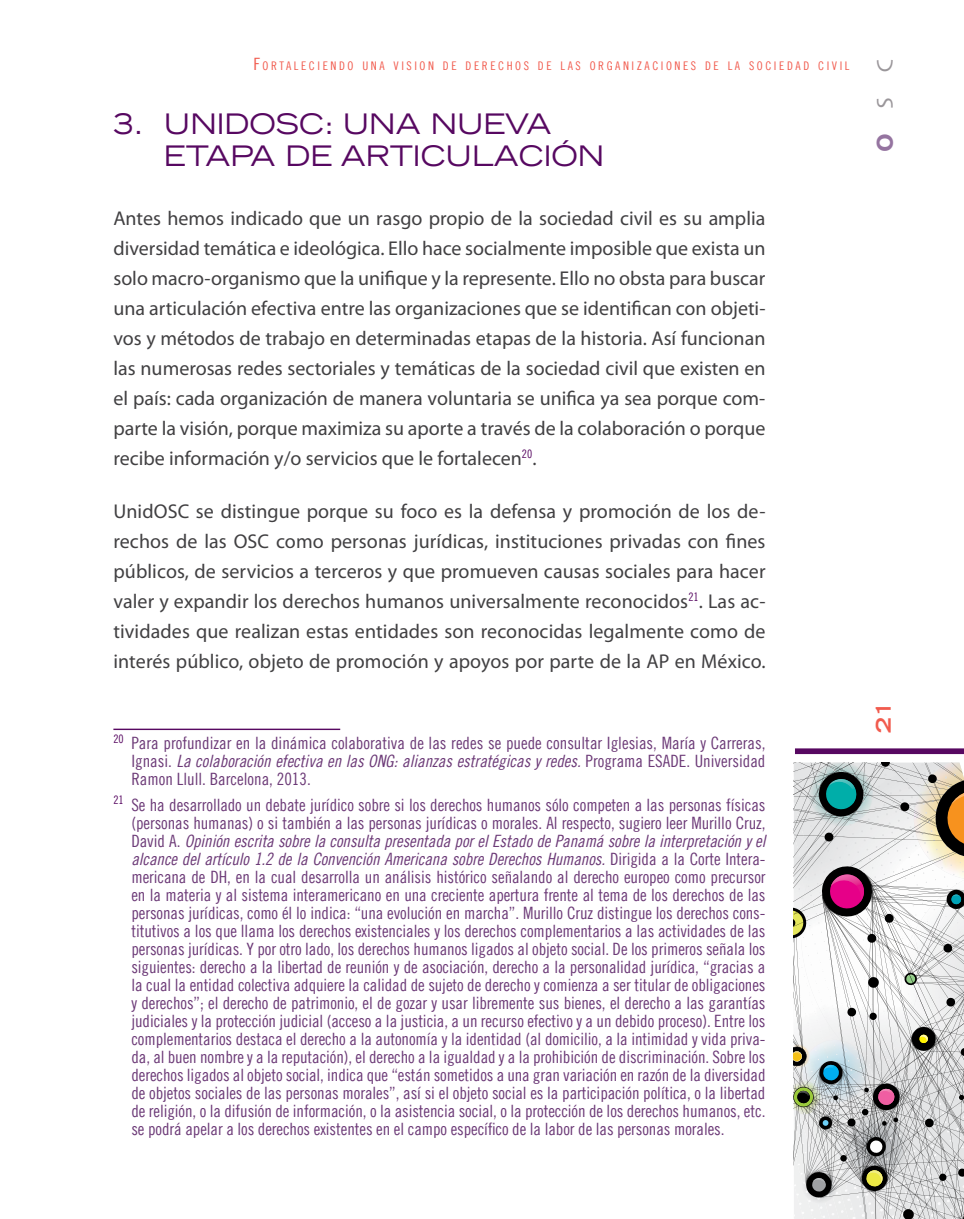
<style>
.page{position:relative;width:964px;height:1219px;background:#fff}
.page>*{position:absolute;margin:0;border:0;box-sizing:border-box;transform-origin:0 0}
.t1{font:expanded 28px "Trade Gothic LT";color:#570861}
.t2{font:24px "Skia";color:#9a969a}
.t3{font:20px/30px "Myriad Pro";color:#414042;text-align:justify}
.t4{font:700 expanded 20px "Trade Gothic LT";color:#f15b4e;scale:1.1 1}
.t5{font:17px/18px "Trade Gothic LT Cond Eighteen";letter-spacing:-.005em;color:#6c3a77}
.t6{font:17px/18px "Trade Gothic LT Cond Eighteen Obl";letter-spacing:-.005em;color:#6c3a77}
.t7{font:11.8px "Trade Gothic LT Cond Eighteen";letter-spacing:.215em;color:#f15b4e}
.s1{font-size:17px}
.s2{color:#9574a0}
.s3{font-family:"Trade Gothic LT Cond Eighteen"}
</style>
<div class="page">
<svg style="left:794px;top:763px;width:170px;height:456px"></svg>
<div style="left:795px;top:748px;width:169px;height:6px;background:#570861"></div>
<hr style="left:113px;top:729px;width:227px;height:1px;background:#570861">
<p class="t7" style="left:253px;top:58px;width:597px"><span class="s1">F</span>ORTALECIENDO UNA VISION DE DERECHOS DE LAS ORGANIZACIONES DE LA SOCIEDAD CIVIL</p>
<h2 class="t2" style="left:870px;top:152px;width:94px;rotate:-90deg"><span class="s2">O</span>SC</h2>
<h1 class="t1" style="left:113px;top:106px;width:137px">3. UNIDOSC</h1>
<h1 class="t1" style="left:324px;top:106px;width:45px">: UNA</h1>
<h1 class="t1" style="left:431px;top:106px;width:25px">NUEVA</h1>
<h1 class="t1" style="left:164px;top:138px;width:10px">ETAPA</h1>
<h1 class="t1" style="left:286px;top:138px;width:80px">DE ART</h1>
<h1 class="t1" style="left:413px;top:138px;width:33px">ICULAC</h1>
<h1 class="t1" style="left:544px;top:138px;width:34px">IÓN</h1>
<p class="t3" style="left:113px;top:203px;width:653px">Antes hemos indicado que un rasgo propio de la sociedad civil es su amplia diversidad temática e ideológica. Ello hace socialmente imposible que exista un solo macro-organismo que la unifique y la represente. Ello no obsta para buscar una articulación efectiva entre las organizaciones que se identifican con objeti&shy;vos y métodos de trabajo en determinadas etapas de la historia. Así funcionan las numerosas redes sectoriales y temáticas de la sociedad civil que existen en el país: cada organización de manera voluntaria se unifica ya sea porque com&shy;parte la visión, porque maximiza su aporte a través de la colaboración o porque recibe información y/o servicios que le fortalecen<sup>20</sup>.</p>
<p class="t3" style="left:113px;top:496px;width:654px">UnidOSC se distingue porque su foco es la defensa y promoción de los de&shy;rechos de las OSC como personas jurídicas, instituciones privadas con fines públicos, de servicios a terceros y que promueven causas sociales para hacer valer y expandir los derechos humanos universalmente reconocidos<sup>21</sup>. Las ac&shy;tividades que realizan estas entidades son reconocidas legalmente como de interés público, objeto de promoción y apoyos por parte de la AP en México.</p>
<p class="t5" style="left:113px;top:734px;width:653px"><sup>20</sup> Para profundizar en la dinámica colaborativa de las redes se puede consultar Iglesias, María y Carreras,</p>
<p class="t6" style="left:131px;top:752px;width:635px"><span class="s3">Ignasi.</span> La colaboración efectiva en las ONG: alianzas estratégicas y redes. <span class="s3">Programa ESADE. Universidad</span></p>
<p class="t5" style="left:113px;top:766px;width:653px;line-height:25.6px;text-indent:18px">Ramon Llull. Barcelona, 2013.<br><sup>21</sup> Se ha desarrollado un debate jurídico sobre si los derechos humanos sólo competen a las personas físicas</p>
<p class="t5" style="left:131px;top:814px;width:636px">(personas humanas) o si también a las personas jurídicas o morales. Al respecto, sugiero leer Murillo Cruz,</p>
<p class="t6" style="left:131px;top:832px;width:635px"><span class="s3">David A.</span> Opinión escrita sobre la consulta presentada por el Estado de Panamá sobre la interpretación y el alcance del artículo 1.2 de la Convención Americana sobre Derechos Humanos. <span class="s3">Dirigida a la Corte Intera-</span></p>
<p class="t5" style="left:131px;top:868px;width:636px;text-align:justify">mericana de DH, en la cual desarrolla un análisis histórico señalando al derecho europeo como precursor en la materia y al sistema interamericano en una creciente apertura frente al tema de los derechos de las personas jurídicas, como él lo indica: “una evolución en marcha”. Murillo Cruz distingue los derechos cons&shy;titutivos a los que llama los derechos existenciales y los derechos complementarios a las actividades de las personas jurídicas. Y por otro lado, los derechos humanos ligados al objeto social. De los primeros señala los siguientes: derecho a la libertad de reunión y de asociación, derecho a la personalidad jurídica, “gracias a la cual la entidad colectiva adquiere la calidad de sujeto de derecho y comienza a ser titular de obligaciones y derechos”; el derecho de patrimonio, el de gozar y usar libremente sus bienes, el derecho a las garantías judiciales y la protección judicial (acceso a la justicia, a un recurso efectivo y a un debido proceso). Entre los complementarios destaca el derecho a la autonomía y la identidad (al domicilio, a la intimidad y vida priva&shy;da, al buen nombre y a la reputación), el derecho a la igualdad y a la prohibición de discriminación. Sobre los derechos ligados al objeto social, indica que “están sometidos a una gran variación en razón de la diversidad de objetos sociales de las personas morales”, así si el objeto social es la participación política, o la libertad de religión, o la difusión de información, o la asistencia social, o la protección de los derechos humanos, etc. se podrá apelar a los derechos existentes en el campo específico de la labor de las personas morales.</p>
<p class="t4" style="left:870px;top:733px;width:31px;rotate:-90deg">21</p>
</div>
